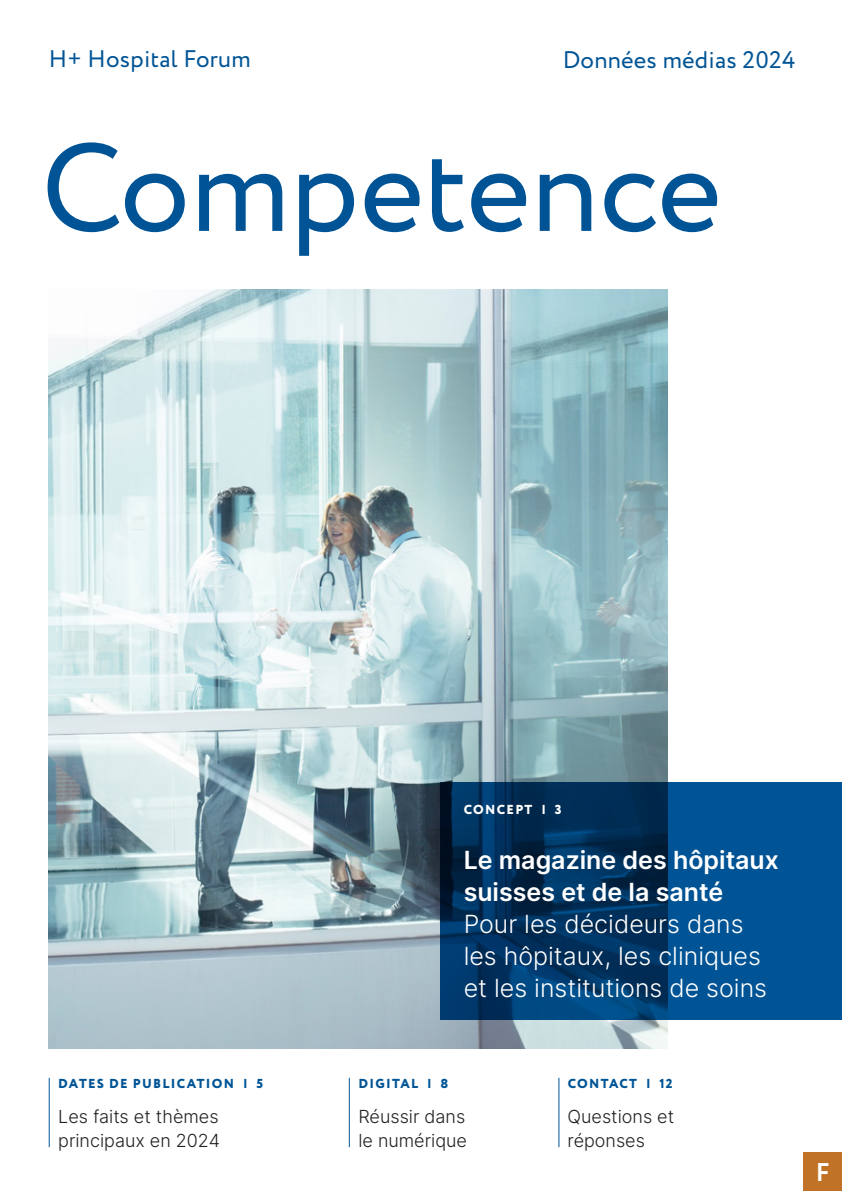
<style>
.page{position:relative;width:842px;height:1191px;background:#fff}
.page>*{position:absolute;margin:0;border:0;box-sizing:border-box;transform-origin:0 0}
.t1{font:124.6px "Circe";color:#005495}
.t2{font:700 25.6px "Circe";color:#fff}
.t3{font:300 25px/32px "Inter";color:#fff}
.t4{font:600 25px/32px "Inter";color:#fff}
.t5{font:24px "Circe";letter-spacing:.01em;color:#005495}
.t6{font:300 18px/24px "Inter";color:#231f20}
.t7{font:800 13px "Circe";letter-spacing:.1em;color:#005495}
.t8{font:800 13px "Circe";letter-spacing:.1em;color:#fff}
</style>
<div class="page">
<div style="left:803px;top:1152px;width:39px;height:39px;background:#c07326"></div>
<img style="left:49px;top:290px;width:619px;height:758px">
<hr style="left:349px;top:1077px;width:1px;height:70px;background:#005495">
<hr style="left:558px;top:1077px;width:1px;height:70px;background:#005495">
<hr style="left:49px;top:1077px;width:1px;height:70px;background:#005495">
<svg style="left:440px;top:782px;width:402px;height:237px;background:#004074"></svg>
<h3 class="t5" style="left:49px;top:43px;width:203px">H+ Hospital Forum</h3>
<h3 class="t5" style="left:563px;top:44px;width:234px">Données médias 2024</h3>
<h1 class="t1" style="left:41px;top:106px;width:682px">Competence</h1>
<p class="t8" style="left:464px;top:801px;width:99px">CONCEPT | 3</p>
<h3 class="t4" style="left:464px;top:843px;width:317px">Le magazine des hôpitaux suisses et de la santé</h3>
<h3 class="t3" style="left:464px;top:907px;width:305px">Pour les décideurs dans les hôpitaux, les cliniques et les institutions de soins</h3>
<p class="t7" style="left:58px;top:1074px;width:206px">DATES DE PUBLICATION | 5</p>
<p class="t7" style="left:568px;top:1074px;width:106px">CONTACT | 12</p>
<p class="t6" style="left:358px;top:1104px;width:110px">Réussir dans le numérique</p>
<p class="t7" style="left:358px;top:1074px;width:92px">DIGITAL | 8</p>
<p class="t6" style="left:58px;top:1104px;width:163px">Les faits et thèmes principaux en 2024</p>
<p class="t6" style="left:568px;top:1104px;width:108px">Questions et réponses</p>
<h2 class="t2" style="left:816px;top:1154px;width:15px">F</h2>
</div>
